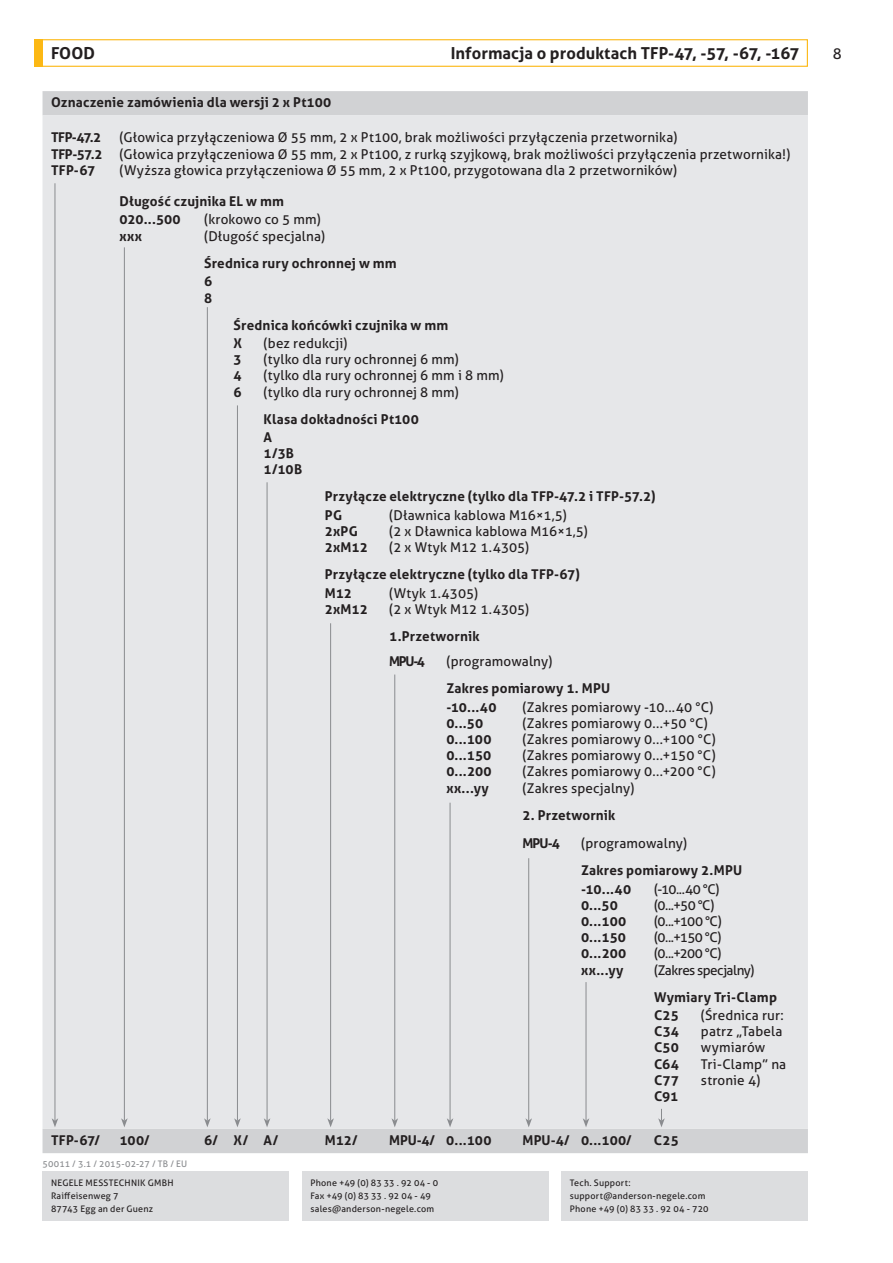
<style>
.page{position:relative;width:893px;height:1263px;background:#fff}
.page>*{position:absolute;margin:0;border:0;box-sizing:border-box;transform-origin:0 0}
.t1{font:700 16.5px "Aller";letter-spacing:.005em;color:#231f20}
.t2{font:15px "Aller";color:#231f20}
.t3{font:13.5px/16.2px "Aller";letter-spacing:.01em;color:#231f20}
.t4{font:700 13.5px/16.2px "Aller";letter-spacing:.015em;color:#231f20}
.t5{font:13.5px/16.2px "Aller";letter-spacing:-.04em;color:#231f20}
.t6{font:9px/12.6px "Aller";letter-spacing:.025em;color:#231f20}
.t7{font:9px "Aller";letter-spacing:.005em;color:#8a8c8f}
</style>
<div class="page">
<div style="left:34px;top:39px;width:9px;height:28px;background:#fcb814"></div>
<div style="left:34px;top:39px;width:774px;height:28px;border:1px solid #fcb814"></div>
<div style="left:302px;top:1171px;width:247px;height:49px;background:#dcdddf"></div>
<div style="left:561px;top:1171px;width:247px;height:49px;background:#dcdddf"></div>
<div style="left:43px;top:1171px;width:246px;height:49px;background:#dcdddf"></div>
<div style="left:43px;top:91px;width:765px;height:1062px;background:#d1d2d4"></div>
<div style="left:43px;top:115px;width:765px;height:1014px;background:#e6e7e9"></div>
<hr style="left:394px;top:674px;width:1px;height:447px;background:#8a8c8f">
<svg style="left:391px;top:1118px;width:7px;height:9px"></svg>
<hr style="left:330px;top:623px;width:1px;height:498px;background:#8a8c8f">
<svg style="left:327px;top:1118px;width:7px;height:9px"></svg>
<hr style="left:267px;top:482px;width:1px;height:639px;background:#8a8c8f">
<svg style="left:264px;top:1118px;width:6px;height:9px"></svg>
<hr style="left:237px;top:405px;width:1px;height:716px;background:#8a8c8f">
<svg style="left:234px;top:1118px;width:7px;height:9px"></svg>
<hr style="left:207px;top:307px;width:1px;height:814px;background:#8a8c8f">
<svg style="left:204px;top:1118px;width:7px;height:9px"></svg>
<hr style="left:55px;top:183px;width:1px;height:938px;background:#8a8c8f">
<svg style="left:52px;top:1118px;width:6px;height:9px"></svg>
<hr style="left:124px;top:247px;width:1px;height:874px;background:#8a8c8f">
<svg style="left:121px;top:1118px;width:7px;height:9px"></svg>
<hr style="left:528px;top:858px;width:1px;height:263px;background:#8a8c8f">
<svg style="left:525px;top:1118px;width:7px;height:9px"></svg>
<hr style="left:450px;top:803px;width:1px;height:318px;background:#8a8c8f">
<svg style="left:447px;top:1118px;width:6px;height:9px"></svg>
<hr style="left:586px;top:982px;width:1px;height:139px;background:#8a8c8f">
<svg style="left:583px;top:1118px;width:6px;height:9px"></svg>
<svg style="left:658px;top:1109px;width:7px;height:18px"></svg>
<p class="t1" style="left:451px;top:43px;width:350px">Informacja o produktach TFP-47, -57, -67, -167</p>
<p class="t1" style="left:51px;top:43px;width:45px">FOOD</p>
<p class="t2" style="left:833px;top:44px;width:10px">8</p>
<p class="t4" style="left:51px;top:94px;width:282px">Oznaczenie zamówienia dla wersji 2 x Pt100</p>
<p class="t4" style="left:51px;top:129px;width:53px;text-align:justify">TFP-47.2<br>TFP-57.2<br>TFP-67</p>
<p class="t3" style="left:119px;top:129px;width:672px">(Głowica przyłączeniowa Ø 55 mm, 2 x Pt100, brak możliwości przyłączenia przetwornika)<br>(Głowica przyłączeniowa Ø 55 mm, 2 x Pt100, z rurką szyjkową, brak możliwości przyłączenia przetwornika!) (Wyższa głowica przyłączeniowa Ø 55 mm, 2 x Pt100, przygotowana dla 2 przetworników)</p>
<p class="t4" style="left:119px;top:192px;width:166px;line-height:18.5px">Długość czujnika EL w mm<br>020...500</p>
<p class="t4" style="left:119px;top:228px;width:24px">xxx</p>
<p class="t3" style="left:204px;top:212px;width:123px">(krokowo co 5 mm) (Długość specjalna)</p>
<p class="t4" style="left:204px;top:253px;width:194px;line-height:18.8px">Średnica rury ochronnej w mm<br>6</p>
<p class="t4" style="left:204px;top:290px;width:10px">8</p>
<p class="t4" style="left:234px;top:315px;width:216px;line-height:18.5px">Średnica końcówki czujnika w mm<br>X</p>
<p class="t4" style="left:234px;top:351px;width:10px;text-align:justify">3<br>4<br>6</p>
<p class="t3" style="left:264px;top:335px;width:241px">(bez redukcji)<br>(tylko dla rury ochronnej 6 mm)<br>(tylko dla rury ochronnej 6 mm i 8 mm) (tylko dla rury ochronnej 8 mm)</p>
<p class="t4" style="left:264px;top:409px;width:157px;line-height:18.5px">Klasa dokładności Pt100<br>A</p>
<p class="t4" style="left:264px;top:445px;width:40px">1/3B<br>1/10B</p>
<p class="t4" style="left:325px;top:487px;width:332px;line-height:18.5px">Przyłącze elektryczne (tylko dla TFP-47.2 i TFP-57.2)<br>PG</p>
<p class="t4" style="left:325px;top:523px;width:44px">2xPG<br>2xM12</p>
<p class="t3" style="left:389px;top:507px;width:200px">(Dławnica kablowa M16×1,5)<br>(2 x Dławnica kablowa M16×1,5) (2 x Wtyk M12 1.4305)</p>
<p class="t4" style="left:325px;top:565px;width:257px;line-height:18.5px">Przyłącze elektryczne (tylko dla TFP-67)<br>M12</p>
<p class="t4" style="left:325px;top:601px;width:44px">2xM12</p>
<p class="t3" style="left:389px;top:585px;width:141px">(Wtyk 1.4305)<br>(2 x Wtyk M12 1.4305)</p>
<p class="t4" style="left:389px;top:623px;width:92px;line-height:25.3px">1.Przetwornik<br>MPU-4</p>
<p class="t3" style="left:446px;top:653px;width:108px">(programowalny)</p>
<p class="t4" style="left:446px;top:679px;width:165px;line-height:18.5px">Zakres pomiarowy 1. MPU -10...40</p>
<p class="t4" style="left:446px;top:715px;width:47px">0...50<br>0...100<br>0...150<br>0...200 xx...yy</p>
<p class="t3" style="left:522px;top:699px;width:195px">(Zakres pomiarowy -10...40 °C) (Zakres pomiarowy 0...+50 °C) (Zakres pomiarowy 0...+100 °C) (Zakres pomiarowy 0...+150 °C) (Zakres pomiarowy 0...+200 °C) (Zakres specjalny)</p>
<p class="t4" style="left:522px;top:800px;width:94px;line-height:28.5px">2. Przetwornik<br>MPU-4</p>
<p class="t3" style="left:581px;top:835px;width:108px">(programowalny)</p>
<p class="t4" style="left:581px;top:861px;width:163px;line-height:18.5px">Zakres pomiarowy 2.MPU -10...40</p>
<p class="t4" style="left:581px;top:897px;width:47px">0...50<br>0...100<br>0...150<br>0...200 xx...yy</p>
<p class="t5" style="left:654px;top:881px;width:102px">(-10...40 °C) (0...+50 °C) (0...+100 °C) (0...+150 °C) (0...+200 °C) (Zakres specjalny)</p>
<p class="t4" style="left:654px;top:987px;width:124px;line-height:18.5px">Wymiary Tri-Clamp<br>C25</p>
<p class="t4" style="left:654px;top:1023px;width:27px;text-align:justify">C34<br>C50<br>C64<br>C77<br>C91</p>
<p class="t3" style="left:701px;top:1007px;width:87px">(Średnica rur: patrz „Tabela wymiarów<br>Tri-Clamp” na stronie 4)</p>
<p class="t4" style="left:51px;top:1132px;width:51px">TFP-67/</p>
<p class="t4" style="left:119px;top:1132px;width:32px">100/</p>
<p class="t4" style="left:204px;top:1132px;width:76px">6/ X/ A/</p>
<p class="t4" style="left:325px;top:1132px;width:34px">M12/</p>
<p class="t4" style="left:389px;top:1132px;width:104px">MPU-4/ 0...100</p>
<p class="t4" style="left:522px;top:1132px;width:111px">MPU-4/ 0...100/</p>
<p class="t4" style="left:654px;top:1132px;width:26px">C25</p>
<p class="t7" style="left:43px;top:1158px;width:146px">50011 / 3.1 / 2015-02-27 / TB / EU</p>
<p class="t6" style="left:51px;top:1177px;width:124px">NEGELE MESSTECHNIK GMBH<br>Raiffeisenweg 7<br>87743 Egg an der Guenz</p>
<p class="t6" style="left:310px;top:1177px;width:129px">Phone +49 (0) 83 33 . 92 04 - 0<br>Fax +49 (0) 83 33 . 92 04 - 49 sales@anderson-negele.com</p>
<p class="t6" style="left:570px;top:1177px;width:140px">Tech. Support: support@anderson-negele.com<br>Phone +49 (0) 83 33 . 92 04 - 720</p>
</div>
